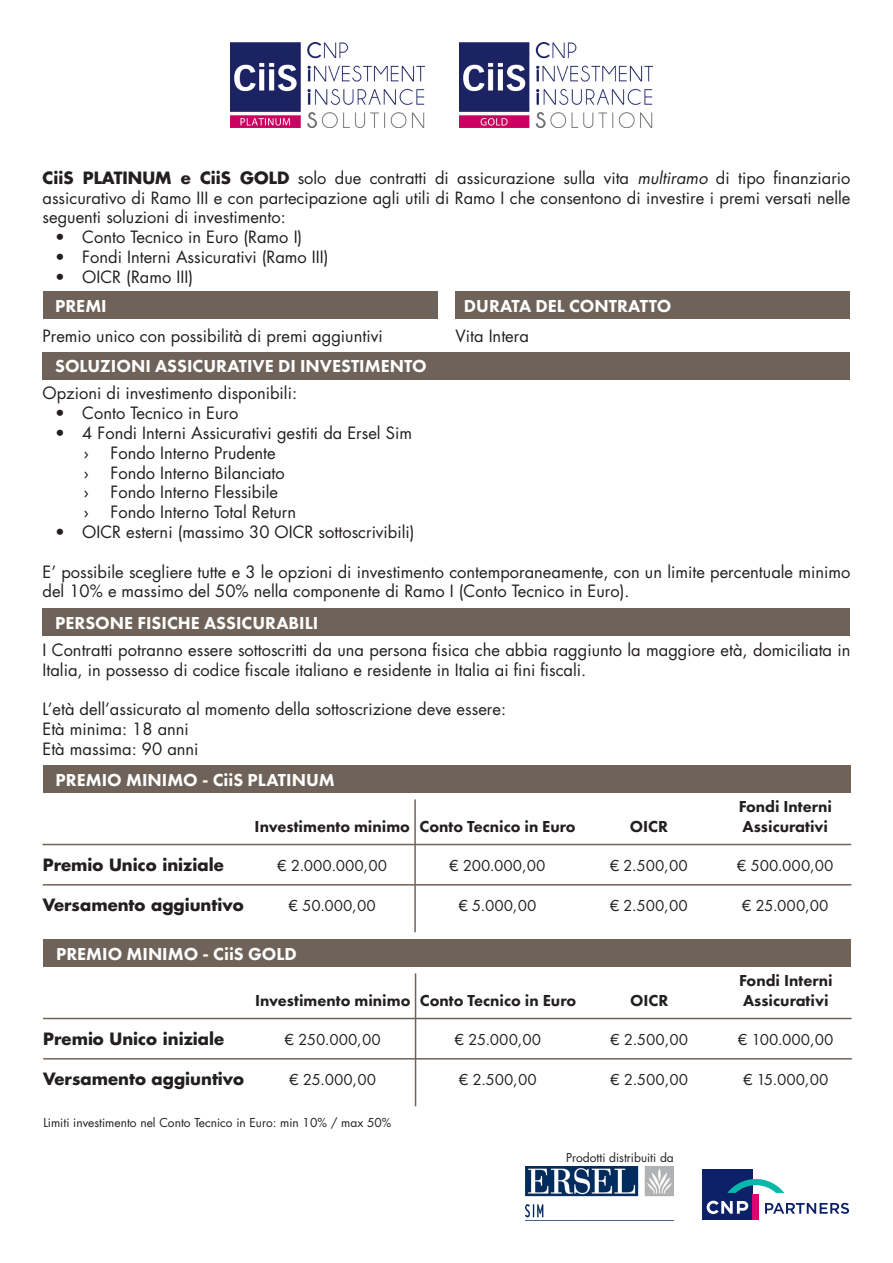
<style>
.page{position:relative;width:893px;height:1263px;background:#fff}
.page>*{position:absolute;margin:0;border:0;box-sizing:border-box;transform-origin:0 0}
.t1{font:800 18px "Futura PT";color:#fff}
.t2{font:16.5px/19.8px "Futura Std";color:#231f20}
.t3{font:16.5px "Futura PT";color:#231f20}
.t4{font:800 16.5px "Futura PT";color:#231f20}
.t5{font:700 16.5px "Futura Std";color:#231f20}
.t6{font:12px "Futura Std";color:#231f20}
.s1{font-weight:700}
.s2{font-style:italic}
</style>
<div class="page">
<div style="left:43px;top:291px;width:394px;height:28px;background:#6f6359"></div>
<div style="left:455px;top:291px;width:395px;height:28px;background:#6f6359"></div>
<div style="left:43px;top:352px;width:807px;height:27px;background:#6f6359"></div>
<div style="left:43px;top:608px;width:807px;height:28px;background:#6f6359"></div>
<div style="left:43px;top:765px;width:808px;height:28px;background:#6f6359"></div>
<hr style="left:43px;top:844px;width:808px;height:1px;background:#6f6359">
<hr style="left:43px;top:884px;width:808px;height:1px;background:#6f6359">
<hr style="left:414px;top:799px;width:2px;height:133px;background:#6f6359">
<div style="left:43px;top:939px;width:808px;height:28px;background:#6f6359"></div>
<hr style="left:43px;top:1018px;width:809px;height:1px;background:#6f6359">
<hr style="left:43px;top:1058px;width:809px;height:1px;background:#6f6359">
<hr style="left:415px;top:973px;width:1px;height:133px;background:#6f6359">
<img style="left:459px;top:43px;width:194px;height:85px">
<img style="left:231px;top:43px;width:193px;height:85px">
<img style="left:526px;top:1167px;width:148px;height:51px">
<svg style="left:765px;top:1203px;width:84px;height:11px"></svg>
<div style="left:702px;top:1169px;width:51px;height:51px;background:#0d2169"></div>
<svg style="left:707px;top:1201px;width:41px;height:13px"></svg>
<div style="left:753px;top:1195px;width:6px;height:25px;background:#e10272"></div>
<svg style="left:727px;top:1179px;width:57px;height:14px"></svg>
<p class="t2" style="left:43px;top:168px;width:809px;text-align:justify"><span class="s1">CiiS PLATINUM e CiiS GOLD</span> solo due contratti di assicurazione sulla vita <span class="s2">multiramo</span> di tipo finanziario assicurativo di Ramo III e con partecipazione agli utili di Ramo I che consentono di investire i premi versati nelle seguenti soluzioni di investimento:</p>
<p class="t2" style="left:55px;top:227px;width:249px">• Conto Tecnico in Euro (Ramo I)</p>
<p class="t2" style="left:55px;top:247px;width:275px">• Fondi Interni Assicurativi (Ramo III)</p>
<p class="t2" style="left:55px;top:267px;width:139px">• OICR (Ramo III)</p>
<p class="t1" style="left:55px;top:295px;width:53px">PREMI</p>
<p class="t1" style="left:464px;top:295px;width:209px">DURATA DEL CONTRATTO</p>
<p class="t2" style="left:43px;top:326px;width:342px">Premio unico con possibilità di premi aggiuntivi</p>
<p class="t2" style="left:455px;top:326px;width:75px">Vita Intera</p>
<p class="t1" style="left:55px;top:355px;width:373px">SOLUZIONI ASSICURATIVE DI INVESTIMENTO</p>
<p class="t2" style="left:43px;top:383px;width:256px">Opzioni di investimento disponibili:</p>
<p class="t2" style="left:55px;top:403px;width:185px">• Conto Tecnico in Euro</p>
<p class="t2" style="left:55px;top:423px;width:358px">• 4 Fondi Interni Assicurativi gestiti da Ersel Sim</p>
<p class="t2" style="left:84px;top:443px;width:7px">›</p>
<p class="t2" style="left:111px;top:443px;width:167px">Fondo Interno Prudente</p>
<p class="t2" style="left:84px;top:463px;width:7px">›</p>
<p class="t2" style="left:111px;top:463px;width:176px">Fondo Interno Bilanciato</p>
<p class="t2" style="left:84px;top:482px;width:7px">›</p>
<p class="t2" style="left:111px;top:482px;width:169px">Fondo Interno Flessibile</p>
<p class="t2" style="left:84px;top:502px;width:7px">›</p>
<p class="t2" style="left:111px;top:502px;width:187px">Fondo Interno Total Return</p>
<p class="t2" style="left:55px;top:522px;width:361px">• OICR esterni (massimo 30 OICR sottoscrivibili)</p>
<p class="t2" style="left:43px;top:562px;width:809px">E’ possibile scegliere tutte e 3 le opzioni di investimento contemporaneamente, con un limite percentuale minimo del 10% e massimo del 50% nella componente di Ramo I (Conto Tecnico in Euro).</p>
<p class="t1" style="left:55px;top:612px;width:265px">PERSONE FISICHE ASSICURABILI</p>
<p class="t2" style="left:43px;top:640px;width:809px">I Contratti potranno essere sottoscritti da una persona fisica che abbia raggiunto la maggiore età, domiciliata in<br>Italia, in possesso di codice fiscale italiano e residente in Italia ai fini fiscali.</p>
<p class="t2" style="left:43px;top:700px;width:465px">L’età dell’assicurato al momento della sottoscrizione deve essere:</p>
<p class="t2" style="left:43px;top:719px;width:148px">Età minima: 18 anni</p>
<p class="t2" style="left:43px;top:739px;width:158px">Età massima: 90 anni</p>
<p class="t1" style="left:56px;top:768px;width:281px">PREMIO MINIMO - CiiS PLATINUM</p>
<p class="t5" style="left:43px;top:854px;width:182px">Premio Unico iniziale</p>
<p class="t5" style="left:43px;top:894px;width:202px">Versamento aggiuntivo</p>
<p class="t4" style="left:255px;top:816px;width:157px">Investimento minimo</p>
<p class="t3" style="left:278px;top:856px;width:111px">€ 2.000.000,00</p>
<p class="t3" style="left:289px;top:896px;width:89px">€ 50.000,00</p>
<p class="t4" style="left:419px;top:816px;width:158px">Conto Tecnico in Euro</p>
<p class="t3" style="left:450px;top:856px;width:98px">€ 200.000,00</p>
<p class="t3" style="left:459px;top:896px;width:79px">€ 5.000,00</p>
<p class="t1" style="left:56px;top:942px;width:242px">PREMIO MINIMO - CiiS GOLD</p>
<p class="t4" style="left:630px;top:816px;width:40px">OICR</p>
<p class="t3" style="left:610px;top:856px;width:79px">€ 2.500,00</p>
<p class="t3" style="left:610px;top:896px;width:79px">€ 2.500,00</p>
<p class="t5" style="left:43px;top:1028px;width:182px">Premio Unico iniziale</p>
<p class="t5" style="left:43px;top:1068px;width:202px">Versamento aggiuntivo</p>
<p class="t4" style="left:255px;top:990px;width:157px">Investimento minimo</p>
<p class="t3" style="left:285px;top:1030px;width:97px">€ 250.000,00</p>
<p class="t3" style="left:290px;top:1070px;width:88px">€ 25.000,00</p>
<p class="t4" style="left:420px;top:990px;width:158px">Conto Tecnico in Euro</p>
<p class="t3" style="left:455px;top:1030px;width:88px">€ 25.000,00</p>
<p class="t3" style="left:459px;top:1070px;width:79px">€ 2.500,00</p>
<p class="t4" style="left:630px;top:990px;width:40px">OICR</p>
<p class="t3" style="left:610px;top:1030px;width:79px">€ 2.500,00</p>
<p class="t3" style="left:610px;top:1070px;width:79px">€ 2.500,00</p>
<p class="t6" style="left:43px;top:1114px;width:349px">Limiti investimento nel Conto Tecnico in Euro: min 10% / max 50%</p>
<p class="t6" style="left:566px;top:1149px;width:109px">Prodotti distribuiti da</p>
<p class="t4" style="left:739px;top:796px;width:95px">Fondi Interni</p>
<p class="t4" style="left:743px;top:816px;width:87px">Assicurativi</p>
<p class="t3" style="left:737px;top:856px;width:98px">€ 500.000,00</p>
<p class="t3" style="left:742px;top:896px;width:88px">€ 25.000,00</p>
<p class="t4" style="left:739px;top:970px;width:95px">Fondi Interni</p>
<p class="t4" style="left:743px;top:990px;width:87px">Assicurativi</p>
<p class="t3" style="left:738px;top:1030px;width:97px">€ 100.000,00</p>
<p class="t3" style="left:743px;top:1070px;width:87px">€ 15.000,00</p>
</div>
